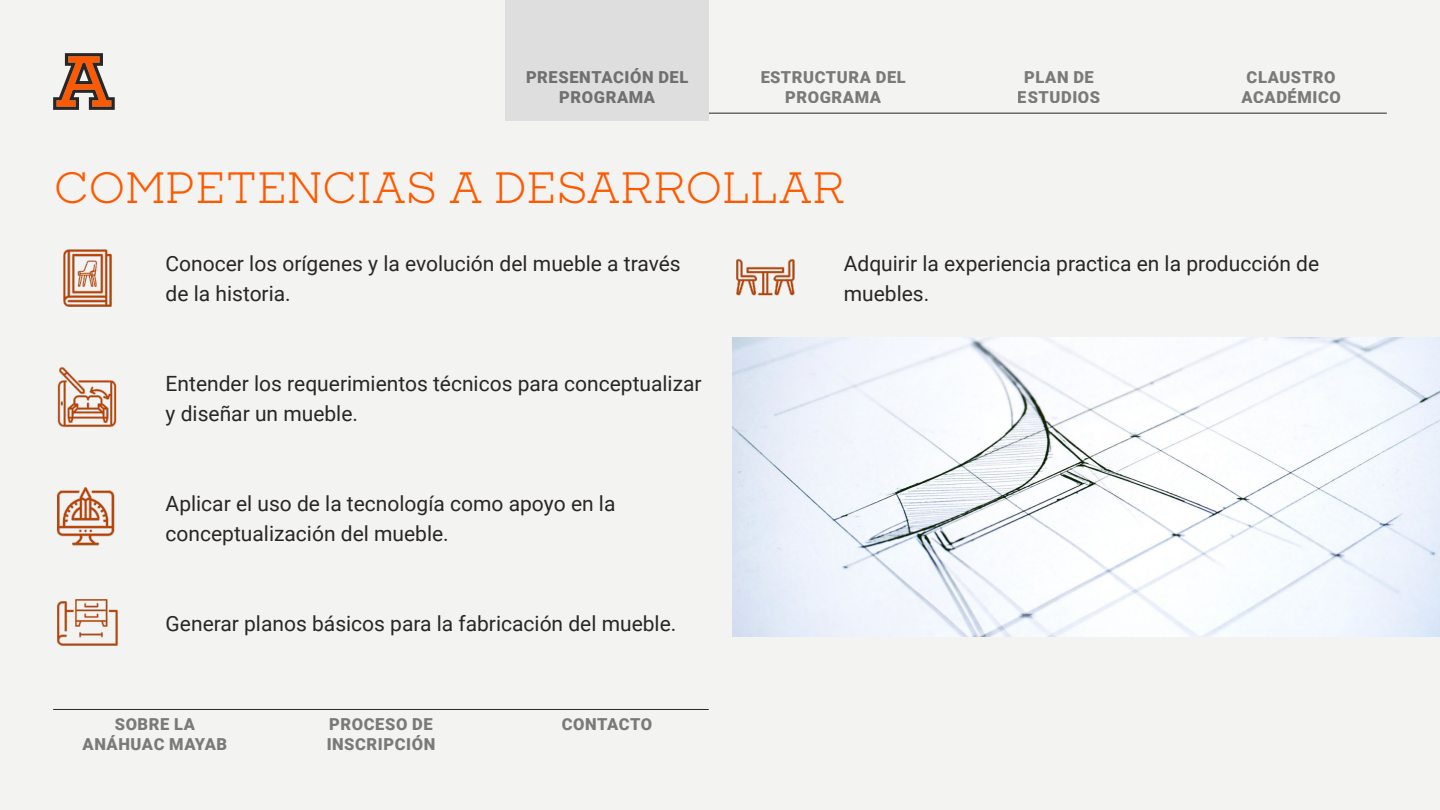
<style>
.page{position:relative;width:1440px;height:810px;background:#f3f3f1}
.page>*{position:absolute;margin:0;border:0;box-sizing:border-box;transform-origin:0 0}
.t1{font:42px "Sharp Slab";letter-spacing:-.01em;color:#ff5900}
.t2{font:21px/30px "Roboto";color:#292626}
.t3{font:900 16.5px/19.8px "Roboto";letter-spacing:.035em;color:#000;text-align:center}
</style>
<div class="page">
<hr style="left:506px;top:113px;width:881px;height:1px;background:#292626">
<hr style="left:53px;top:709px;width:656px;height:1px;background:#292626">
<div style="left:505px;top:0;width:204px;height:121px;background:#dfdede"></div>
<img style="left:732px;top:338px;width:708px;height:299px">
<img style="left:63px;top:249px;width:49px;height:58px">
<img style="left:57px;top:367px;width:60px;height:60px">
<img style="left:57px;top:487px;width:58px;height:59px">
<img style="left:57px;top:599px;width:61px;height:47px">
<img style="left:736px;top:259px;width:59px;height:37px">
<svg style="left:53px;top:53px;width:62px;height:57px"></svg>
<p class="t3" style="left:526px;top:66px;width:164px">PRESENTACIÓN DEL<br>PROGRAMA</p>
<p class="t3" style="left:760px;top:66px;width:147px">ESTRUCTURA DEL<br>PROGRAMA</p>
<h1 class="t1" style="left:54px;top:159px;width:794px">COMPETENCIAS A DESARROLLAR</h1>
<p class="t3" style="left:1018px;top:66px;width:84px">PLAN DE<br>ESTUDIOS</p>
<p class="t3" style="left:1241px;top:66px;width:101px">CLAUSTRO<br>ACADÉMICO</p>
<p class="t2" style="left:166px;top:247px;width:517px">Conocer los orígenes y la evolución del mueble a través de la historia.</p>
<p class="t2" style="left:166px;top:367px;width:538px">Entender los requerimientos técnicos para conceptualizar y diseñar un mueble.</p>
<p class="t2" style="left:166px;top:487px;width:451px">Aplicar el uso de la tecnología como apoyo en la conceptualización del mueble.</p>
<p class="t2" style="left:166px;top:607px;width:512px">Generar planos básicos para la fabricación del mueble.</p>
<p class="t3" style="left:83px;top:714px;width:146px">SOBRE LA<br>ANÁHUAC MAYAB</p>
<p class="t3" style="left:327px;top:714px;width:110px;text-align:left">PROCESO DE<br>INSCRIPCIÓN</p>
<p class="t3" style="left:562px;top:714px;width:92px">CONTACTO</p>
<p class="t2" style="left:844px;top:247px;width:477px">Adquirir la experiencia practica en la producción de muebles.</p>
</div>
